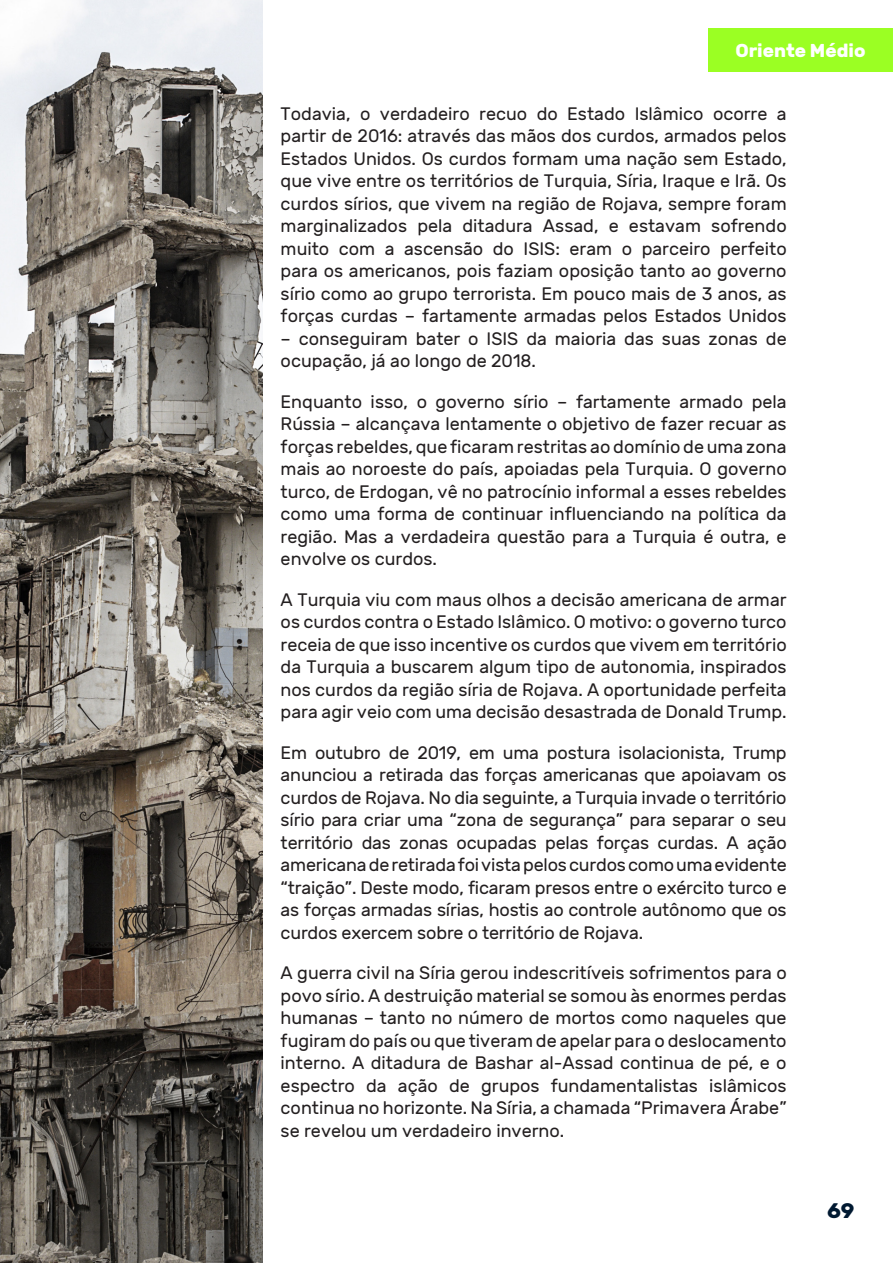
<style>
.page{position:relative;width:893px;height:1263px;background:#fff}
.page>*{position:absolute;margin:0;border:0;box-sizing:border-box;transform-origin:0 0}
.t1{font:700 21px "Rubik";color:#001931}
.t2{font:700 18.6px "Rubik";color:#fff}
.TEXTO{font:18px/22.5px "Rubik";color:#231f20;text-align:justify}
</style>
<div class="page">
<div style="left:708px;top:29px;width:185px;height:43px;background:#9bff23"></div>
<img style="left:0;top:0;width:263px;height:1263px">
<p class="t2" style="left:735px;top:39px;width:132px">Oriente Médio</p>
<p class="TEXTO" style="left:281px;top:103px;width:508px">Todavia, o verdadeiro recuo do Estado Islâmico ocorre a partir de 2016: através das mãos dos curdos, armados pelos Estados Unidos. Os curdos formam uma nação sem Estado, que vive entre os territórios de Turquia, Síria, Iraque e Irã. Os curdos sírios, que vivem na região de Rojava, sempre foram marginalizados pela ditadura Assad, e estavam sofrendo muito com a ascensão do ISIS: eram o parceiro perfeito para os americanos, pois faziam oposição tanto ao governo sírio como ao grupo terrorista. Em pouco mais de 3 anos, as forças curdas – fartamente armadas pelos Estados Unidos</p>
<p class="TEXTO" style="left:281px;top:328px;width:508px">– conseguiram bater o ISIS da maioria das suas zonas de ocupação, já ao longo de 2018.</p>
<p class="TEXTO" style="left:281px;top:391px;width:508px">Enquanto isso, o governo sírio – fartamente armado pela Rússia – alcançava lentamente o objetivo de fazer recuar as forças rebeldes, que ficaram restritas ao domínio de uma zona mais ao noroeste do país, apoiadas pela Turquia. O governo turco, de Erdogan, vê no patrocínio informal a esses rebeldes como uma forma de continuar influenciando na política da região. Mas a verdadeira questão para a Turquia é outra, e envolve os curdos.</p>
<p class="TEXTO" style="left:281px;top:589px;width:508px">A Turquia viu com maus olhos a decisão americana de armar os curdos contra o Estado Islâmico. O motivo: o governo turco receia de que isso incentive os curdos que vivem em território da Turquia a buscarem algum tipo de autonomia, inspirados nos curdos da região síria de Rojava. A oportunidade perfeita para agir veio com uma decisão desastrada de Donald Trump.</p>
<p class="TEXTO" style="left:281px;top:742px;width:508px">Em outubro de 2019, em uma postura isolacionista, Trump anunciou a retirada das forças americanas que apoiavam os curdos de Rojava. No dia seguinte, a Turquia invade o território sírio para criar uma “zona de segurança” para separar o seu território das zonas ocupadas pelas forças curdas. A ação americana de retirada foi vista pelos curdos como uma evidente “traição”. Deste modo, ficaram presos entre o exército turco e as forças armadas sírias, hostis ao controle autônomo que os curdos exercem sobre o território de Rojava.</p>
<p class="TEXTO" style="left:281px;top:962px;width:508px">A guerra civil na Síria gerou indescritíveis sofrimentos para o povo sírio. A destruição material se somou às enormes perdas humanas – tanto no número de mortos como naqueles que fugiram do país ou que tiveram de apelar para o deslocamento interno. A ditadura de Bashar al-Assad continua de pé, e o espectro da ação de grupos fundamentalistas islâmicos continua no horizonte. Na Síria, a chamada “Primavera Árabe” se revelou um verdadeiro inverno.</p>
<p class="t1" style="left:827px;top:1199px;width:29px">69</p>
</div>
